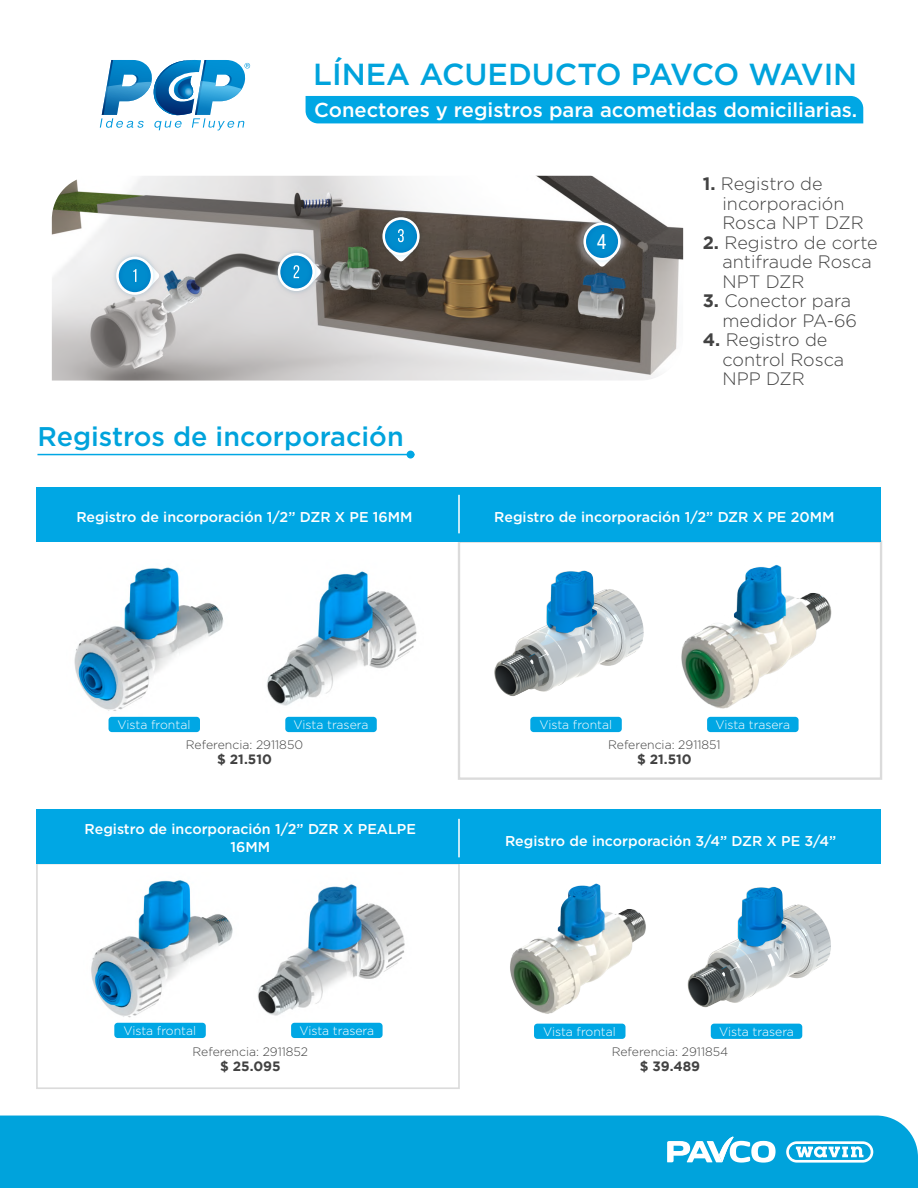
<style>
.page{position:relative;width:918px;height:1188px;background:#fff}
.page>*{position:absolute;margin:0;border:0;box-sizing:border-box;transform-origin:0 0}
.t1{font:500 30.45px "Gotham";color:#00a3dc}
.t2{font:500 27px "Gotham";color:#00a3dc}
.t3{font:condensed 21px "Helvetica Neue";color:#fff}
.t4{font:500 20.25px "Gotham";color:#fff}
.t5{font:300 18px/19.5px "Gotham";color:#424242}
.t6{font:500 14.25px/18px "Gotham";color:#fff;text-align:center}
.t7{font:700 13.5px "Gotham";color:#424242}
.t8{font:300 12.15px "Gotham";color:#fff}
.t9{font:300 12.15px "Gotham";color:#424242}
.s1{font-weight:700}
</style>
<div class="page">
<div style="left:36px;top:863px;width:424px;height:226px;border:2px solid #dbdbdb"></div>
<div style="left:306px;top:96px;width:557px;height:27px;background:#00a7e4"></div>
<img style="left:52px;top:176px;width:631px;height:205px">
<img style="left:61px;top:201px;width:154px;height:152px">
<img style="left:63px;top:202px;width:144px;height:148px">
<svg style="left:116px;top:257px;width:44px;height:38px"></svg>
<img style="left:223px;top:197px;width:154px;height:152px">
<img style="left:224px;top:198px;width:145px;height:148px">
<svg style="left:278px;top:253px;width:43px;height:38px"></svg>
<img style="left:329px;top:176px;width:144px;height:134px">
<svg style="left:382px;top:217px;width:38px;height:45px;background:#528fab"></svg>
<img style="left:526px;top:176px;width:153px;height:142px">
<img style="left:530px;top:175px;width:144px;height:141px">
<svg style="left:583px;top:222px;width:38px;height:45px"></svg>
<div style="left:458px;top:540px;width:424px;height:240px;border:2px solid #dbdbdb"></div>
<div style="left:37px;top:488px;width:844px;height:54px;background:#00a7e4"></div>
<img style="left:74px;top:567px;width:150px;height:150px">
<img style="left:494px;top:570px;width:150px;height:149px">
<img style="left:681px;top:564px;width:151px;height:155px">
<hr style="left:458px;top:495px;width:2px;height:38px;background:#fff">
<div style="left:37px;top:810px;width:422px;height:54px;background:#00a7e4"></div>
<div style="left:450px;top:810px;width:431px;height:54px;background:#00a7e4"></div>
<hr style="left:458px;top:819px;width:2px;height:38px;background:#fff">
<svg style="left:100px;top:60px;width:150px;height:70px"></svg>
<div style="left:0;top:1116px;width:918px;height:72px;background:#00a3dc"></div>
<svg style="left:667px;top:1137px;width:109px;height:26px"></svg>
<svg style="left:786px;top:1141px;width:87px;height:22px"></svg>
<hr style="left:37px;top:454px;width:378px;height:1px;background:#00a7e4">
<div style="left:407px;top:451px;width:8px;height:8px;background:#00a7e4;border-radius:50%"></div>
<img style="left:510px;top:883px;width:136px;height:143px">
<div style="left:534px;top:1024px;width:92px;height:15px;background:#00a7e4;border-radius:3px"></div>
<div style="left:711px;top:1024px;width:91px;height:15px;background:#00a7e4;border-radius:3px"></div>
<img style="left:687px;top:886px;width:144px;height:146px">
<img style="left:91px;top:880px;width:142px;height:143px">
<img style="left:257px;top:884px;width:148px;height:139px">
<div style="left:114px;top:1023px;width:92px;height:15px;background:#00a7e4;border-radius:3px"></div>
<div style="left:291px;top:1023px;width:92px;height:15px;background:#00a7e4;border-radius:3px"></div>
<img style="left:266px;top:571px;width:151px;height:135px">
<div style="left:109px;top:717px;width:91px;height:15px;background:#00a7e4;border-radius:3px"></div>
<div style="left:285px;top:717px;width:92px;height:15px;background:#00a7e4;border-radius:3px"></div>
<div style="left:530px;top:717px;width:92px;height:15px;background:#00a7e4;border-radius:3px"></div>
<div style="left:707px;top:717px;width:92px;height:15px;background:#00a7e4;border-radius:3px"></div>
<h1 class="t1" style="left:313px;top:57px;width:546px">LÍNEA ACUEDUCTO PAVCO WAVIN</h1>
<h3 class="t4" style="left:314px;top:98px;width:545px">Conectores y registros para acometidas domiciliarias.</h3>
<h2 class="t2" style="left:37px;top:421px;width:368px">Registros de incorporación</h2>
<h3 class="t3" style="left:597px;top:229px;width:11px">4</h3>
<p class="t5" style="left:722px;top:174px;width:143px;text-indent:-20px"><span class="s1">1.</span> Registro de incorporación<br>Rosca NPT DZR</p>
<p class="t5" style="left:722px;top:232px;width:157px;text-indent:-20px"><span class="s1">2.</span> Registro de corte antifraude Rosca<br>NPT DZR</p>
<p class="t5" style="left:722px;top:291px;width:136px;text-indent:-20px"><span class="s1">3.</span> Conector para medidor PA-66</p>
<p class="t5" style="left:722px;top:330px;width:123px;text-indent:-20px"><span class="s1">4.</span> Registro de control Rosca<br>NPP DZR</p>
<p class="t6" style="left:76px;top:508px;width:338px">Registro de incorporación 1/2” DZR X PE 16MM</p>
<p class="t6" style="left:494px;top:508px;width:342px">Registro de incorporación 1/2” DZR X PE 20MM</p>
<p class="t8" style="left:118px;top:718px;width:74px">Vista frontal</p>
<p class="t8" style="left:294px;top:718px;width:76px">Vista trasera</p>
<p class="t8" style="left:539px;top:718px;width:74px">Vista frontal</p>
<p class="t8" style="left:715px;top:718px;width:76px">Vista trasera</p>
<p class="t9" style="left:186px;top:738px;width:119px">Referencia: 2911850</p>
<p class="t7" style="left:217px;top:750px;width:56px">$ 21.510</p>
<p class="t9" style="left:608px;top:738px;width:114px">Referencia: 2911851</p>
<p class="t7" style="left:637px;top:750px;width:56px">$ 21.510</p>
<p class="t6" style="left:85px;top:820px;width:333px">Registro de incorporación 1/2” DZR X PEALPE<br>16MM</p>
<p class="t6" style="left:505px;top:831px;width:333px">Registro de incorporación 3/4” DZR X PE 3/4”</p>
<p class="t8" style="left:123px;top:1024px;width:74px">Vista frontal</p>
<p class="t8" style="left:299px;top:1024px;width:76px">Vista trasera</p>
<p class="t8" style="left:543px;top:1025px;width:74px">Vista frontal</p>
<p class="t8" style="left:719px;top:1025px;width:76px">Vista trasera</p>
<p class="t9" style="left:193px;top:1046px;width:117px">Referencia: 2911852</p>
<p class="t7" style="left:220px;top:1058px;width:62px">$ 25.095</p>
<p class="t9" style="left:612px;top:1045px;width:118px">Referencia: 2911854</p>
<p class="t7" style="left:640px;top:1057px;width:62px">$ 39.489</p>
</div>
